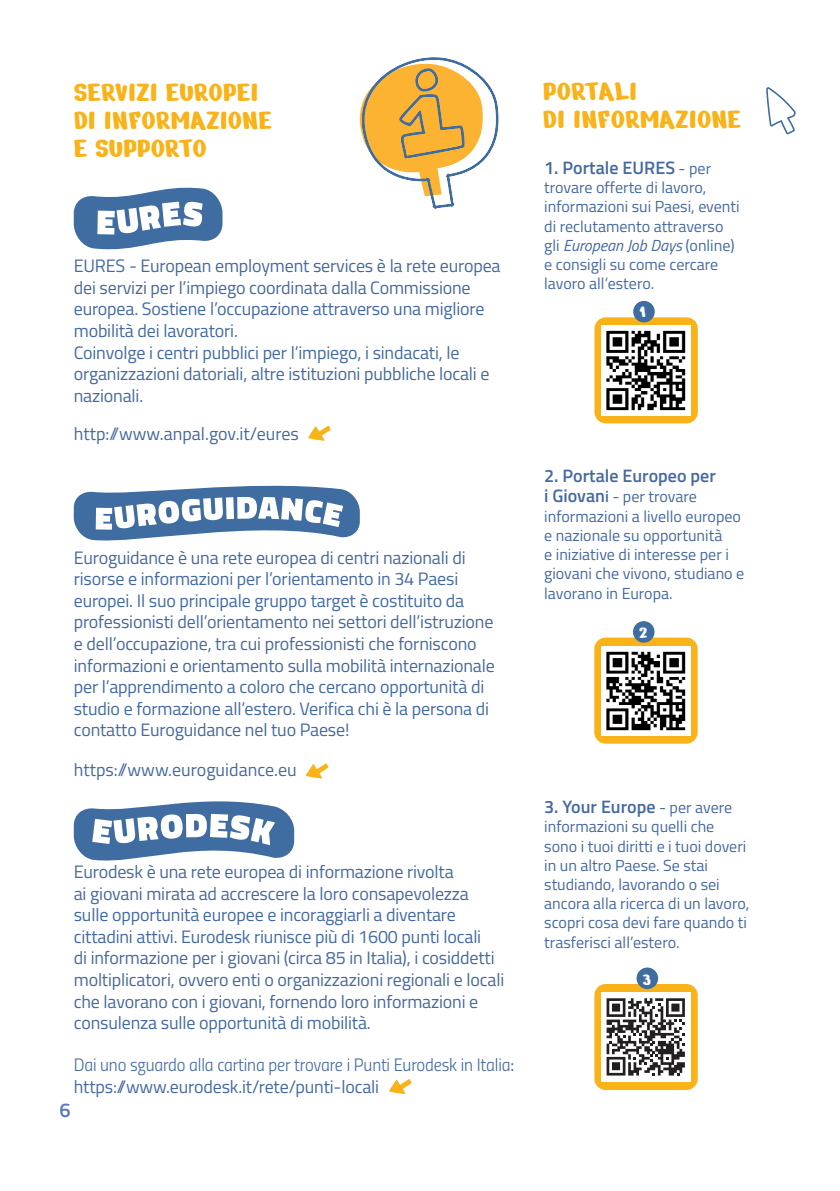
<style>
.page{position:relative;width:840px;height:1191px;background:#fff}
.page>*{position:absolute;margin:0;border:0;box-sizing:border-box;transform-origin:0 0}
.t1{font:30px/28px "Nerko One";color:#f9b217}
.t2{font:600 20px "Titillium Web";color:#5779bb}
.t3{font:18px/21.6px "Titillium";letter-spacing:-.01em;color:#4569a1}
.t4{font:600 18px "Titillium Web";color:#4569a1}
.t5{font:18px "Titillium Light Upright";letter-spacing:-.01em;color:#4569a1}
.t6{font:18px "Titillium Web";color:#4569a1}
.t7{font:18px "Nerko One";color:#fff}
.t8{font:16px/19.2px "Titillium Web";color:#4569a1}
.s1{font-family:"Titillium"}
.s2{font-weight:400;font-size:16px}
.s3{font-style:italic}
.s4{font-weight:600;font-size:18px}
.s5{font-weight:600}
</style>
<div class="page">
<svg style="left:766px;top:87px;width:30px;height:48px"></svg>
<svg style="left:359px;top:57px;width:140px;height:153px"></svg>
<svg style="left:74px;top:187px;width:148px;height:63px"></svg>
<svg style="left:389px;top:1079px;width:22px;height:15px"></svg>
<svg style="left:306px;top:763px;width:22px;height:15px"></svg>
<svg style="left:308px;top:425px;width:22px;height:16px"></svg>
<svg style="left:74px;top:485px;width:285px;height:56px"></svg>
<svg style="left:74px;top:801px;width:220px;height:60px"></svg>
<div style="left:594px;top:637px;width:103px;height:106px;background:#f9b217;border-radius:11px"></div>
<div style="left:594px;top:984px;width:103px;height:106px;background:#f9b217;border-radius:11px"></div>
<div style="left:632px;top:621px;width:22px;height:21px;background:#3f6da1;border-radius:50%"></div>
<div style="left:636px;top:967px;width:21px;height:22px;background:#3f6da1;border-radius:50%"></div>
<div style="left:601px;top:992px;width:89px;height:89px;background:#fff"></div>
<img style="left:601px;top:646px;width:89px;height:89px">
<div style="left:594px;top:317px;width:103px;height:106px;background:#f9b217;border-radius:11px"></div>
<div style="left:632px;top:301px;width:22px;height:21px;background:#3f6da1;border-radius:50%"></div>
<img style="left:601px;top:326px;width:89px;height:89px">
<svg style="left:606px;top:998px;width:78px;height:77px"></svg>
<h1 class="t1" style="left:74px;top:78px;width:200px">SERVIZI EUROPEI<br>DI INFORMAZIONE<br>E SUPPORTO</h1>
<p class="t3" style="left:74px;top:254px;width:428px">EURES - European employment services è la rete europea dei servizi per l’impiego coordinata dalla Commissione europea. Sostiene l’occupazione attraverso una migliore mobilità dei lavoratori.<br>Coinvolge i centri pubblici per l’impiego, i sindacati, le organizzazioni datoriali, altre istituzioni pubbliche locali e nazionali.</p>
<p class="t6" style="left:74px;top:421px;width:226px">http://www.anpal.gov.it/eures</p>
<p class="t3" style="left:74px;top:545px;width:422px">Euroguidance è una rete europea di centri nazionali di risorse e informazioni per l’orientamento in 34 Paesi europei. Il suo principale gruppo target è costituito da professionisti dell’orientamento nei settori dell’istruzione e dell’occupazione, tra cui professionisti che forniscono informazioni e orientamento sulla mobilità internazionale per l’apprendimento a coloro che cercano opportunità di studio e formazione all’estero. Verifica chi è la persona di contatto Euroguidance nel tuo Paese!</p>
<p class="t6" style="left:74px;top:757px;width:224px">https://www.euroguidance.eu</p>
<p class="t3" style="left:74px;top:860px;width:432px">Eurodesk è una rete europea di informazione rivolta<br>ai giovani mirata ad accrescere la loro consapevolezza sulle opportunità europee e incoraggiarli a diventare cittadini attivi. Eurodesk riunisce più di 1600 punti locali<br>di informazione per i giovani (circa 85 in Italia), i cosiddetti moltiplicatori, ovvero enti o organizzazioni regionali e locali che lavorano con i giovani, fornendo loro informazioni e consulenza sulle opportunità di mobilità.</p>
<p class="t5" style="left:74px;top:1051px;width:442px">Dai uno sguardo alla cartina per trovare i Punti Eurodesk in Italia<span class="s1">:</span></p>
<p class="t3" style="left:74px;top:1074px;width:307px">https://www.eurodesk.it/rete/punti-locali</p>
<p class="t2" style="left:59px;top:1095px;width:13px">6</p>
<h1 class="t1" style="left:542px;top:77px;width:200px">PORTALI<br>DI INFORMAZIONE</h1>
<p class="t4" style="left:544px;top:154px;width:168px">1. Portale EURES <span class="s2">- per</span></p>
<p class="t8" style="left:544px;top:177px;width:197px">trovare offerte di lavoro, informazioni sui Paesi, eventi di reclutamento attraverso gli <span class="s3">European Job Days</span> (online) e consigli su come cercare lavoro all’estero.</p>
<p class="t7" style="left:639px;top:300px;width:8px">1</p>
<p class="t4" style="left:544px;top:462px;width:173px">2. Portale Europeo per</p>
<p class="t8" style="left:544px;top:486px;width:201px"><span class="s4">i Giovan</span><span class="s5">i</span> - per trovare informazioni a livello europeo e nazionale su opportunità<br>e iniziative di interesse per i giovani che vivono, studiano e lavorano in Europa.</p>
<p class="t7" style="left:638px;top:620px;width:10px">2</p>
<p class="t4" style="left:544px;top:793px;width:189px">3. Your Europe <span class="s2">- per avere</span></p>
<p class="t8" style="left:544px;top:816px;width:206px">informazioni su quelli che sono i tuoi diritti e i tuoi doveri in un altro Paese. Se stai studiando, lavorando o sei ancora alla ricerca di un lavoro, scopri cosa devi fare quando ti trasferisci all’estero.</p>
<p class="t7" style="left:642px;top:968px;width:10px">3</p>
</div>
